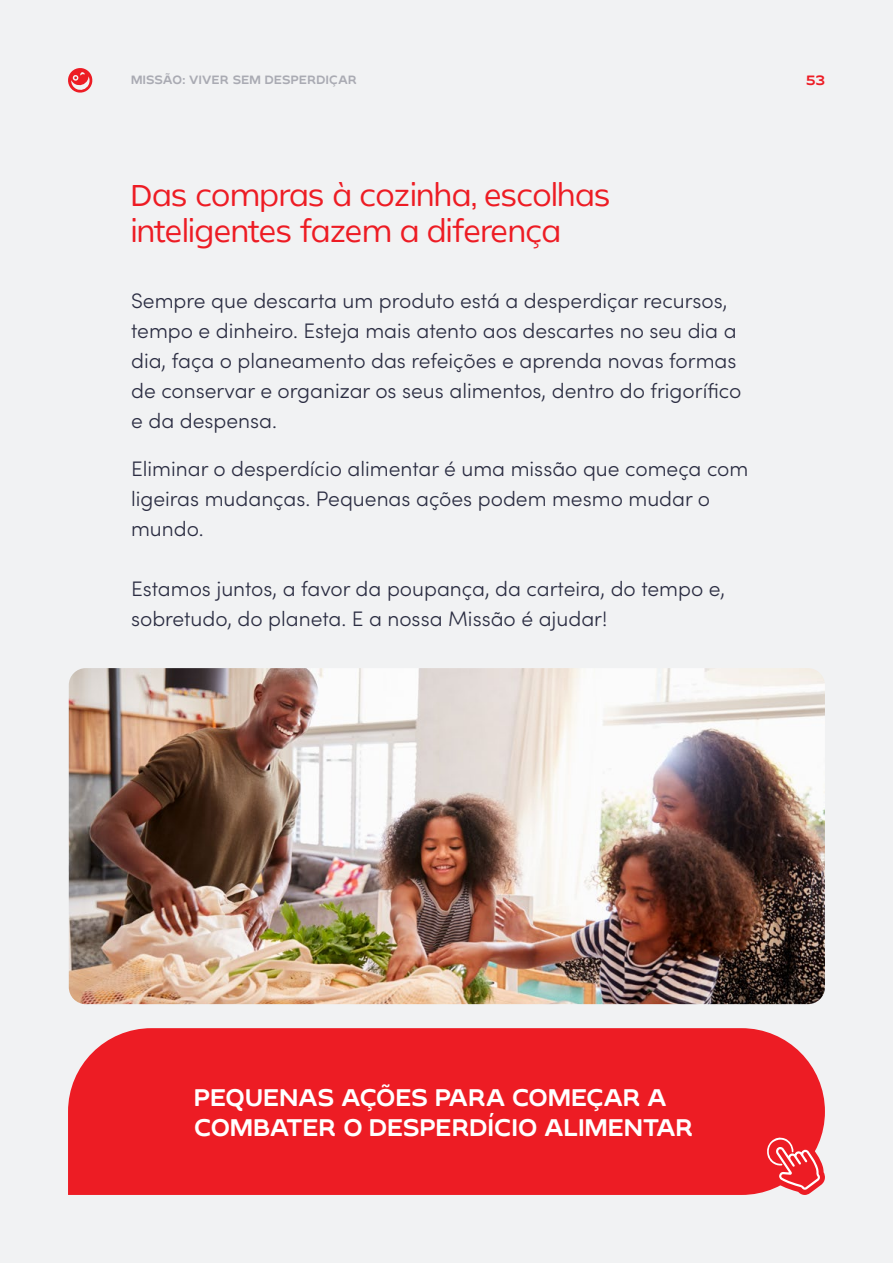
<style>
.page{position:relative;width:893px;height:1263px;background:#f1f2f3}
.page>*{position:absolute;margin:0;border:0;box-sizing:border-box;transform-origin:0 0}
.t1{font:300 30px/36px "Byrd";letter-spacing:-.02em;color:#ed1c24}
.t2{font:600 24px/30px "Byrd";color:#fff}
.t3{font:300 21px/30px "Sofia Pro";color:#2b2d42}
.t4{font:600 13.5px "Byrd";color:#ed1c24}
.t5{font:600 12px "Byrd";letter-spacing:.02em;color:#aaabb3}
</style>
<div class="page">
<svg style="left:67px;top:67px;width:26px;height:27px"></svg>
<div style="left:68px;top:1028px;width:757px;height:167px;background:#ed1c24"></div>
<svg style="left:761px;top:1131px;width:64px;height:64px"></svg>
<img style="left:69px;top:668px;width:756px;height:336px">
<p class="t5" style="left:131px;top:72px;width:227px">MISSÃO: VIVER SEM DESPERDIÇAR</p>
<p class="t4" style="left:806px;top:71px;width:20px">53</p>
<h1 class="t1" style="left:131px;top:176px;width:481px">Das compras à cozinha, escolhas inteligentes fazem a diferença</h1>
<p class="t3" style="left:131px;top:284px;width:612px">Sempre que descarta um produto está a desperdiçar recursos, tempo e dinheiro. Esteja mais atento aos descartes no seu dia a dia, faça o planeamento das refeições e aprenda novas formas de conservar e organizar os seus alimentos, dentro do frigorífico e da despensa.</p>
<p class="t3" style="left:131px;top:453px;width:619px">Eliminar o desperdício alimentar é uma missão que começa com ligeiras mudanças. Pequenas ações podem mesmo mudar o mundo.</p>
<p class="t3" style="left:131px;top:573px;width:596px">Estamos juntos, a favor da poupança, da carteira, do tempo e, sobretudo, do planeta. E a nossa Missão é ajudar!</p>
<p class="t2" style="left:194px;top:1082px;width:501px">PEQUENAS AÇÕES PARA COMEÇAR A<br>COMBATER O DESPERDÍCIO ALIMENTAR</p>
</div>
